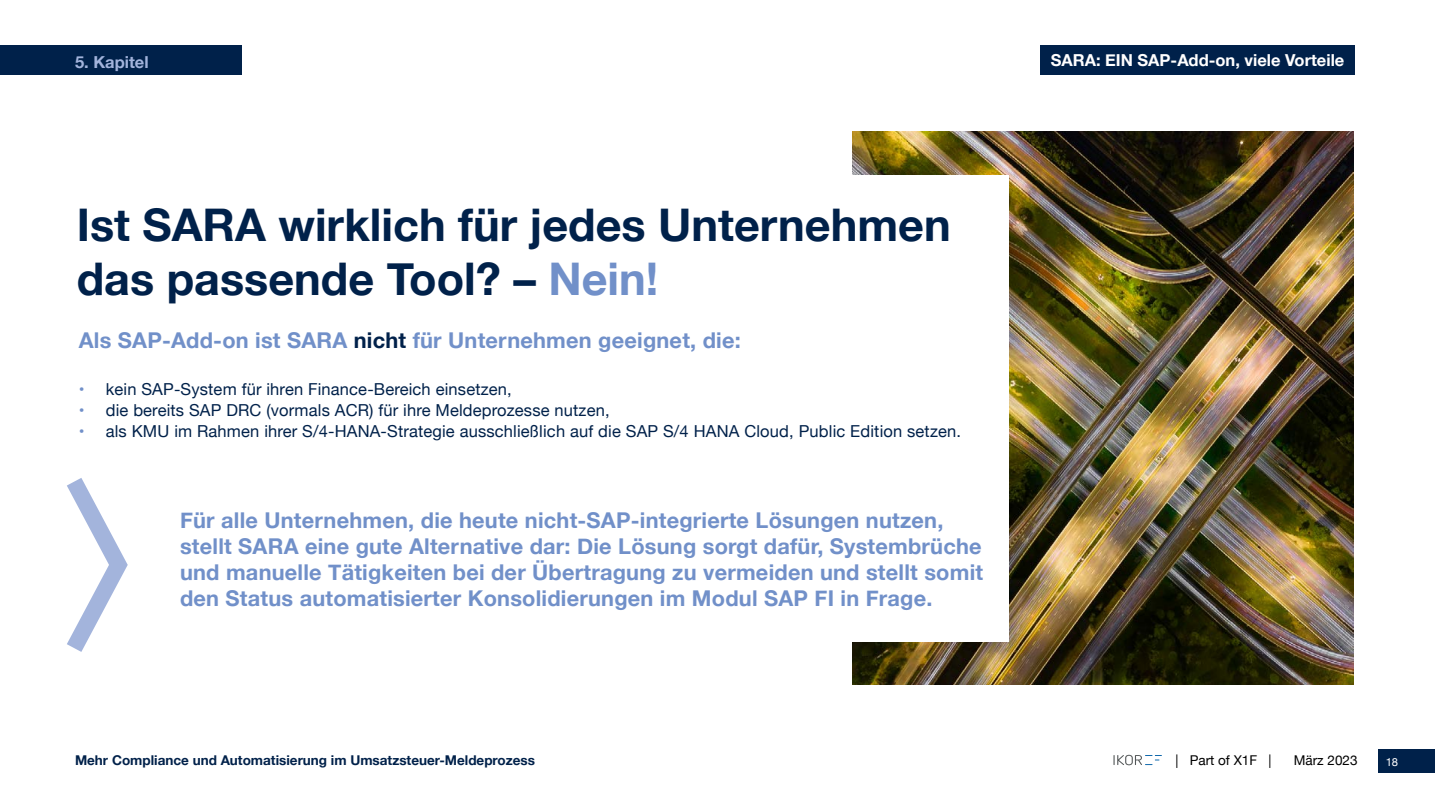
<style>
.page{position:relative;width:1440px;height:810px;background:#fff}
.page>*{position:absolute;margin:0;border:0;box-sizing:border-box;transform-origin:0 0}
.t1{font:700 45px/54px "Helvetica Neue";color:#00214a}
.t2{font:700 21.75px/26.1px "Helvetica Neue";letter-spacing:.01em;color:#7190c9}
.t3{font:16.5px "Helvetica Neue";letter-spacing:.01em;color:#00214a}
.t4{font:700 16.5px "Helvetica Neue";color:#fff}
.t5{font:700 16.5px "Helvetica Neue";color:#a3b4dc}
.t6{font:700 13.5px "Helvetica Neue";color:#00214a}
.t7{font:13.5px "Helvetica Neue";color:#000}
.t8{font:11.25px "Helvetica Neue";color:#fff}
.s1{color:#7190c9}
.s2{color:#00214a}
.s3{font-weight:700;color:#7190c9}
</style>
<div class="page">
<img style="left:852px;top:131px;width:502px;height:554px">
<div style="left:22px;top:176px;width:987px;height:466px;background:#fff"></div>
<div style="left:1378px;top:749px;width:57px;height:24px;background:#00214a"></div>
<svg style="left:1114px;top:755px;width:48px;height:10px"></svg>
<div style="left:0;top:45px;width:242px;height:30px;background:#00214a"></div>
<div style="left:1041px;top:45px;width:314px;height:30px;background:#00214a"></div>
<svg style="left:67px;top:478px;width:61px;height:174px"></svg>
<p class="t5" style="left:75px;top:49px;width:75px">5. Kapitel</p>
<p class="t4" style="left:1051px;top:47px;width:295px">SARA: EIN SAP-Add-on, viele Vorteile</p>
<h1 class="t1" style="left:77px;top:199px;width:875px">Ist SARA wirklich für jedes Unternehmen das passende Tool? – <span class="s1">Nein!</span></h1>
<p class="t2" style="left:79px;top:328px;width:664px">Als SAP-Add-on ist SARA <span class="s2">nicht</span> für Unternehmen geeignet, die:</p>
<p class="t3" style="left:79px;top:378px;width:434px"><span class="s3">•</span> kein SAP-System für ihren Finance-Bereich einsetzen,</p>
<p class="t3" style="left:79px;top:399px;width:532px"><span class="s3">•</span> die bereits SAP DRC (vormals ACR) für ihre Meldeprozesse nutzen,</p>
<p class="t3" style="left:79px;top:420px;width:884px"><span class="s3">•</span> als KMU im Rahmen ihrer S/4-HANA-Strategie ausschließlich auf die SAP S/4 HANA Cloud, Public Edition setzen.</p>
<p class="t2" style="left:180px;top:508px;width:805px">Für alle Unternehmen, die heute nicht-SAP-integrierte Lösungen nutzen, stellt SARA eine gute Alternative dar: Die Lösung sorgt dafür, Systembrüche und manuelle Tätigkeiten bei der Übertragung zu vermeiden und stellt somit den Status automatisierter Konsolidierungen im Modul SAP FI in Frage.</p>
<p class="t6" style="left:75px;top:750px;width:462px">Mehr Compliance und Automatisierung im Umsatzsteuer-Meldeprozess</p>
<p class="t7" style="left:1175px;top:750px;width:98px">| Part of X1F |</p>
<p class="t7" style="left:1294px;top:750px;width:65px">März 2023</p>
<p class="t8" style="left:1386px;top:754px;width:14px">18</p>
</div>
